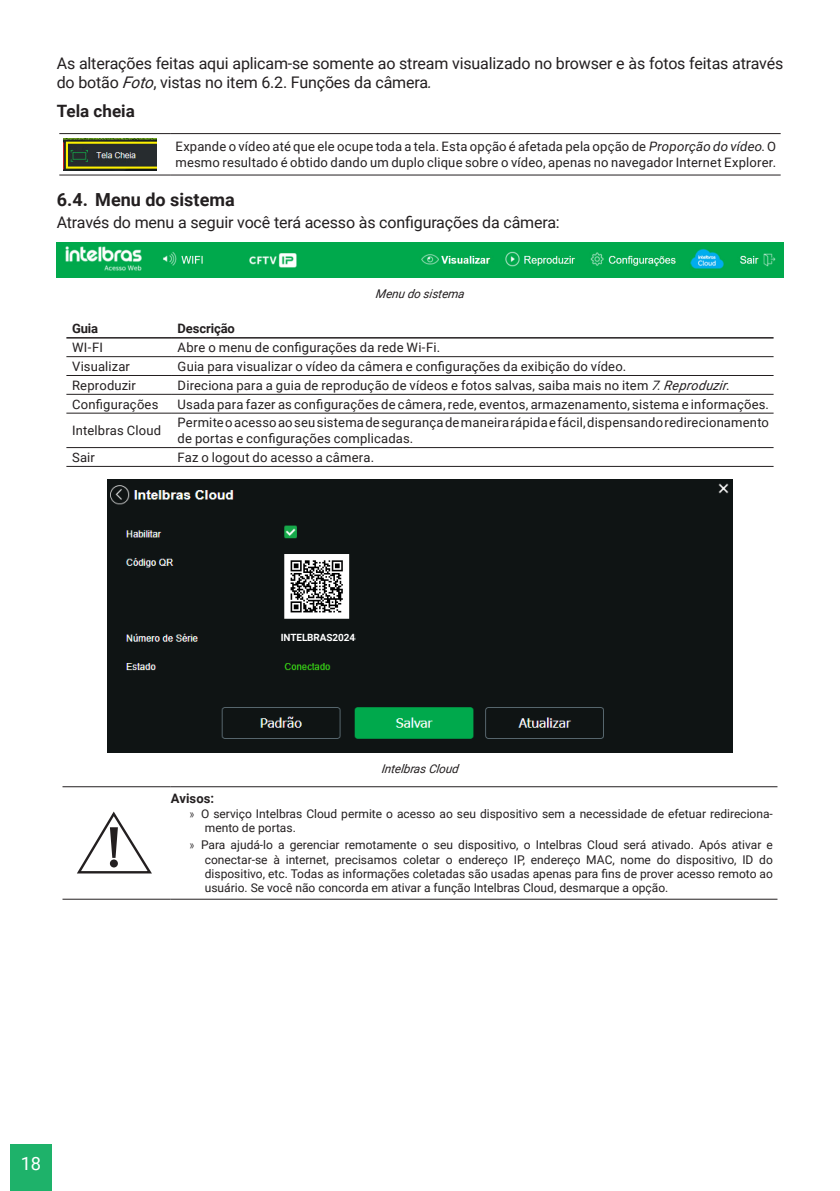
<style>
.page{position:relative;width:840px;height:1191px;background:#fff}
.page>*{position:absolute;margin:0;border:0;box-sizing:border-box;transform-origin:0 0}
.t1{font:18.2px "Roboto";color:#fff}
.t2{font:700 18px "Roboto";color:#231f20}
._3__Titulo_3{font:700 17px "Roboto";color:#231f20}
._0__Corpo_de_texto{font:16px/19.2px "Roboto";letter-spacing:-.01em;color:#231f20}
._8__Tabela_Texto{font:13px/15.6px "Roboto";letter-spacing:.015em;color:#231f20}
._9__Tabela_Título{font:700 13px "Roboto";letter-spacing:-.01em;color:#231f20}
._8__Tabela_Texto-2{font:700 13px "Roboto";letter-spacing:.01em;color:#231f20}
.t3{font:12px/14.4px "Roboto";color:#231f20}
._7__Legenda{font:italic 12px "Roboto";color:#231f20}
._0__Corpo_de_texto-2{font:700 10px "Roboto";letter-spacing:-.01em;color:#fff}
.s1{font-style:italic}
.s2{font-family:"Frutiger LT Std";font-weight:300;font-stretch:condensed}
</style>
<div class="page">
<div style="left:10px;top:1144px;width:42px;height:47px;background:#1eb26a"></div>
<hr style="left:171px;top:133px;width:609px;height:1px;background:#231f20">
<hr style="left:171px;top:175px;width:609px;height:1px;background:#231f20">
<hr style="left:59px;top:133px;width:112px;height:1px;background:#231f20">
<hr style="left:59px;top:175px;width:112px;height:1px;background:#231f20">
<img style="left:64px;top:138px;width:93px;height:32px">
<img style="left:56px;top:243px;width:727px;height:35px">
<hr style="left:66px;top:375px;width:106px;height:1px;background:#231f20">
<hr style="left:172px;top:375px;width:601px;height:1px;background:#231f20">
<hr style="left:66px;top:394px;width:106px;height:1px;background:#231f20">
<hr style="left:172px;top:394px;width:601px;height:1px;background:#231f20">
<hr style="left:66px;top:413px;width:106px;height:1px;background:#231f20">
<hr style="left:172px;top:413px;width:601px;height:1px;background:#231f20">
<hr style="left:66px;top:447px;width:106px;height:1px;background:#231f20">
<hr style="left:172px;top:447px;width:601px;height:1px;background:#231f20">
<hr style="left:172px;top:356px;width:601px;height:1px;background:#231f20">
<hr style="left:66px;top:356px;width:106px;height:1px;background:#231f20">
<hr style="left:66px;top:466px;width:106px;height:1px;background:#231f20">
<hr style="left:172px;top:466px;width:601px;height:1px;background:#231f20">
<hr style="left:66px;top:337px;width:106px;height:1px;background:#231f20">
<hr style="left:172px;top:337px;width:601px;height:1px;background:#231f20">
<div style="left:108px;top:479px;width:623px;height:273px;background:#0f1414"></div>
<div style="left:280px;top:631px;width:75px;height:12px;background:#0f1414"></div>
<hr style="left:62px;top:786px;width:109px;height:1px;background:#231f20">
<hr style="left:171px;top:786px;width:606px;height:1px;background:#231f20">
<hr style="left:62px;top:899px;width:109px;height:1px;background:#231f20">
<hr style="left:171px;top:899px;width:606px;height:1px;background:#231f20">
<svg style="left:77px;top:811px;width:75px;height:63px"></svg>
<p class="_0__Corpo_de_texto" style="left:57px;top:53px;width:727px">As alterações feitas aqui aplicam-se somente ao stream visualizado no browser e às fotos feitas através do botão <span class="s1">Foto</span>, vistas no item 6.2. Funções da câmera<span class="s1">.</span></p>
<p class="_3__Titulo_3" style="left:57px;top:99px;width:80px">Tela cheia</p>
<p class="_8__Tabela_Texto" style="left:175px;top:138px;width:602px">Expande o vídeo até que ele ocupe toda a tela. Esta opção é afetada pela opção de <span class="s1">Proporção do vídeo</span>. O mesmo resultado é obtido dando um duplo clique sobre o vídeo, apenas no navegador Internet Explorer.</p>
<p class="t2" style="left:57px;top:187px;width:179px">6.4. Menu do sistema</p>
<p class="_0__Corpo_de_texto" style="left:57px;top:212px;width:504px">Através do menu a seguir você terá acesso às configurações da câmera:</p>
<p class="_7__Legenda" style="left:375px;top:285px;width:92px">Menu do sistema</p>
<p class="_9__Tabela_Título" style="left:72px;top:319px;width:28px">Guia</p>
<p class="_9__Tabela_Título" style="left:177px;top:319px;width:59px">Descrição</p>
<p class="_8__Tabela_Texto" style="left:72px;top:339px;width:32px">WI-FI</p>
<p class="_8__Tabela_Texto" style="left:177px;top:339px;width:264px">Abre o menu de configurações da rede Wi-Fi.</p>
<p class="_8__Tabela_Texto" style="left:72px;top:358px;width:59px">Visualizar</p>
<p class="_8__Tabela_Texto" style="left:177px;top:358px;width:450px">Guia para visualizar o vídeo da câmera e configurações da exibição do vídeo.</p>
<p class="_8__Tabela_Texto" style="left:72px;top:377px;width:65px">Reproduzir</p>
<p class="_8__Tabela_Texto" style="left:177px;top:377px;width:553px">Direciona para a guia de reprodução de vídeos e fotos salvas, saiba mais no item <span class="s1">7.Reproduzir</span>.</p>
<p class="_8__Tabela_Texto" style="left:72px;top:396px;width:88px">Configurações</p>
<p class="_8__Tabela_Texto" style="left:177px;top:396px;width:592px">Usada para fazer as configurações de câmera, rede, eventos, armazenamento, sistema e informações.</p>
<p class="_8__Tabela_Texto" style="left:72px;top:422px;width:90px">Intelbras Cloud</p>
<p class="_8__Tabela_Texto" style="left:177px;top:414px;width:592px">Permite o acesso ao seu sistema de segurança de maneira rápida e fácil, dispensando redirecionamento de portas e configurações complicadas.</p>
<p class="_8__Tabela_Texto" style="left:72px;top:449px;width:24px">Sair</p>
<p class="_8__Tabela_Texto" style="left:177px;top:449px;width:198px">Faz o logout do acesso a câmera.</p>
<p class="_0__Corpo_de_texto-2" style="left:280px;top:630px;width:76px">INTELBRAS2024</p>
<p class="_7__Legenda" style="left:381px;top:760px;width:81px">Intelbras Cloud</p>
<p class="_8__Tabela_Texto-2" style="left:171px;top:789px;width:45px">Avisos:</p>
<p class="t3" style="left:205px;top:805px;width:569px;text-indent:-16px"><span class="s2">»</span> O serviço Intelbras Cloud permite o acesso ao seu dispositivo sem a necessidade de efetuar redireciona&shy;mento de portas.</p>
<p class="t3" style="left:205px;top:837px;width:569px;text-align:justify;text-indent:-16px"><span class="s2">»</span> Para ajudá-lo a gerenciar remotamente o seu dispositivo, o Intelbras Cloud será ativado. Após ativar e conectar-se à internet, precisamos coletar o endereço IP, endereço MAC, nome do dispositivo, ID do dispositivo, etc. Todas as informações coletadas são usadas apenas para fins de prover acesso remoto ao usuário. Se você não concorda em ativar a função Intelbras Cloud, desmarque a opção.</p>
<h1 class="t1" style="left:21px;top:1151px;width:22px">18</h1>
</div>
